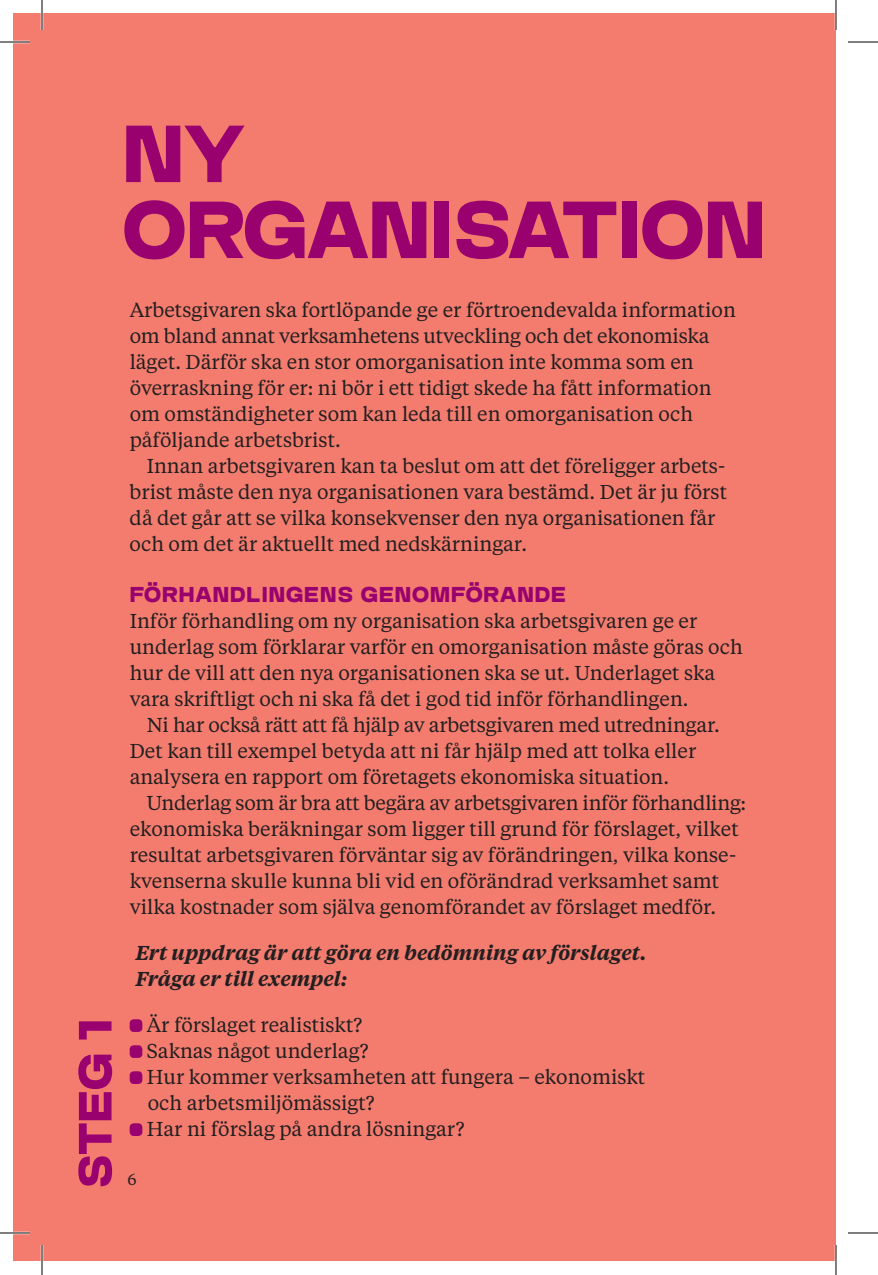
<style>
.page{position:relative;width:878px;height:1275px;background:#fff}
.page>*{position:absolute;margin:0;border:0;box-sizing:border-box;transform-origin:0 0}
.t1{font:90px/76px "Forena";color:#99026e}
.t2{font:52px "Forena";color:#99026e}
.t3{font:24px "Forena";letter-spacing:.04em;color:#99026e}
.t4{font:20px/26px "Tiempos Text";color:#231f20}
.t5{font:italic 600 20px/26px "Tiempos Text";color:#231f20}
.t6{font:16px "Tiempos Text";color:#231f20}
</style>
<div class="page">
<div style="left:14px;top:14px;width:822px;height:1247px;background:#f37c6f"></div>
<div style="left:130px;top:1019px;width:12px;height:13px;background:#99026e;border-radius:4px"></div>
<div style="left:130px;top:1045px;width:12px;height:13px;background:#99026e;border-radius:4px"></div>
<div style="left:130px;top:1071px;width:12px;height:13px;background:#99026e;border-radius:4px"></div>
<div style="left:130px;top:1123px;width:12px;height:13px;background:#99026e;border-radius:4px"></div>
<hr style="left:0;top:41px;width:30px;height:2px;background:#fff">
<hr style="left:0;top:1231px;width:30px;height:3px;background:#fff">
<hr style="left:41px;top:0;width:2px;height:30px;background:#fff">
<hr style="left:41px;top:1245px;width:2px;height:30px;background:#fff">
<hr style="left:834px;top:0;width:3px;height:30px;background:#fff">
<hr style="left:834px;top:1245px;width:3px;height:30px;background:#fff">
<hr style="left:0;top:42px;width:30px;height:1px;background:#000">
<hr style="left:848px;top:42px;width:30px;height:1px;background:#000">
<hr style="left:0;top:1232px;width:30px;height:1px;background:#000">
<hr style="left:848px;top:1232px;width:30px;height:1px;background:#000">
<hr style="left:42px;top:0;width:1px;height:30px;background:#000">
<hr style="left:42px;top:1245px;width:1px;height:30px;background:#000">
<hr style="left:835px;top:0;width:1px;height:30px;background:#000">
<hr style="left:835px;top:1245px;width:1px;height:30px;background:#000">
<h1 class="t1" style="left:123px;top:116px;width:644px">NY<br>ORGANISATION</h1>
<h2 class="t2" style="left:66px;top:1188px;width:171px;rotate:-90deg">STEG 1</h2>
<p class="t4" style="left:130px;top:296px;width:608px">Arbetsgivaren ska fortlöpande ge er förtroendevalda information om bland annat verksamhetens utveckling och det ekonomiska läget. Därför ska en stor omorganisation inte komma som en överraskning för er: ni bör i ett tidigt skede ha fått information om omständigheter som kan leda till en omorganisation och påföljande arbetsbrist.</p>
<p class="t4" style="left:130px;top:452px;width:599px;text-indent:17px">Innan arbetsgivaren kan ta beslut om att det föreligger arbets&shy;brist måste den nya organisationen vara bestämd. Det är ju först då det går att se vilka konsekvenser den nya organisationen får och om det är aktuellt med nedskärningar.</p>
<p class="t3" style="left:130px;top:581px;width:438px">FÖRHANDLINGENS GENOMFÖRANDE</p>
<p class="t4" style="left:130px;top:607px;width:614px">Inför förhandling om ny organisation ska arbetsgivaren ge er underlag som förklarar varför en omorganisation måste göras och hur de vill att den nya organisationen ska se ut. Underlaget ska vara skriftligt och ni ska få det i god tid inför förhandlingen.</p>
<p class="t4" style="left:130px;top:711px;width:592px;text-indent:17px">Ni har också rätt att få hjälp av arbetsgivaren med utredningar.<br>Det kan till exempel betyda att ni får hjälp med att tolka eller analysera en rapport om företagets ekonomiska situation.</p>
<p class="t4" style="left:130px;top:789px;width:618px;text-indent:17px">Underlag som är bra att begära av arbetsgivaren inför förhandling: ekonomiska beräkningar som ligger till grund för förslaget, vilket resultat arbetsgivaren förväntar sig av förändringen, vilka konse&shy;kvenserna skulle kunna bli vid en oförändrad verksamhet samt vilka kostnader som själva genomförandet av förslaget medför.</p>
<p class="t5" style="left:135px;top:939px;width:512px">Ert uppdrag är att göra en bedömning av förslaget.<br>Fråga er till exempel:</p>
<p class="t4" style="left:147px;top:1011px;width:500px">Är förslaget realistiskt?<br>Saknas något underlag?<br>Hur kommer verksamheten att fungera – ekonomiskt och arbetsmiljömässigt?<br>Har ni förslag på andra lösningar?</p>
<p class="t6" style="left:127px;top:1168px;width:11px">6</p>
</div>
